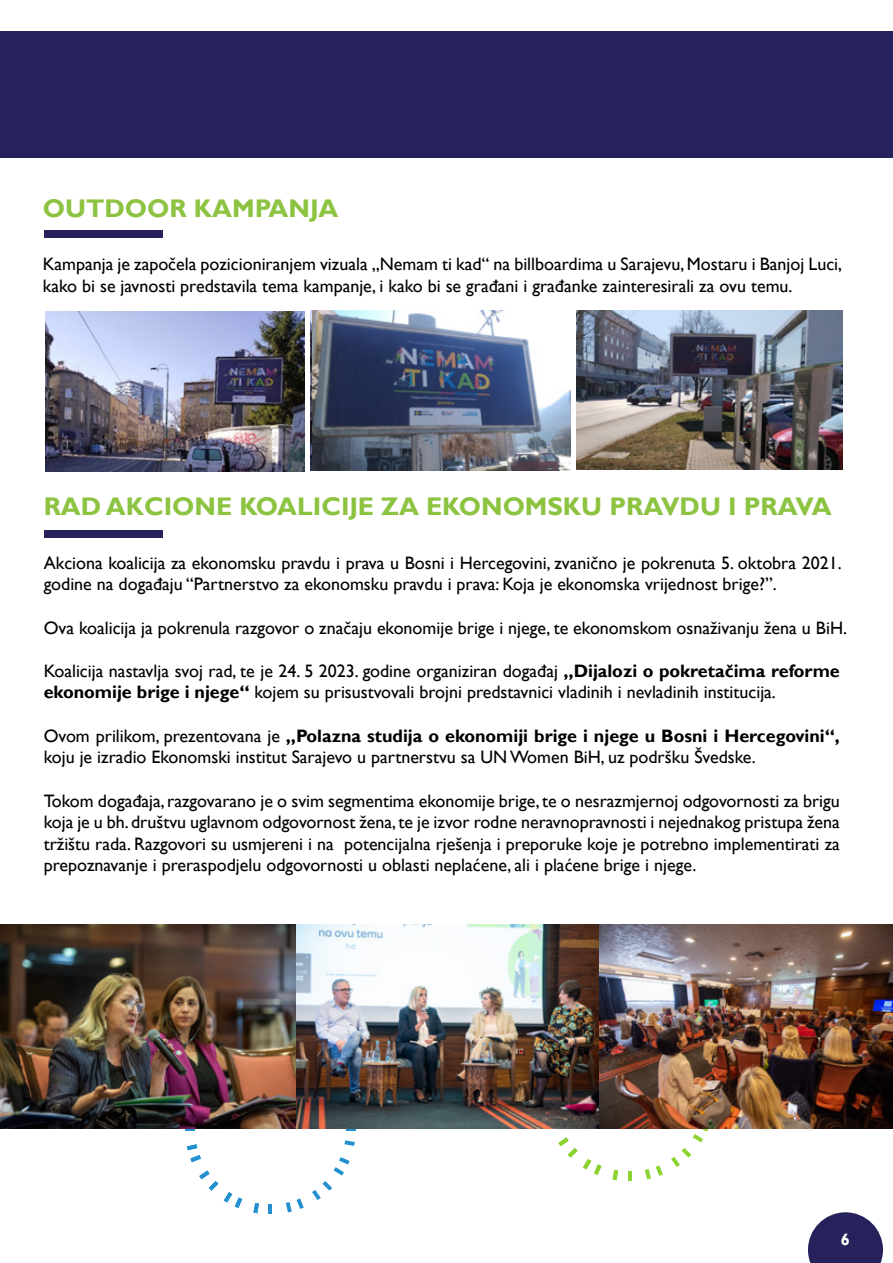
<style>
.page{position:relative;width:893px;height:1263px;background:#fff}
.page>*{position:absolute;margin:0;border:0;box-sizing:border-box;transform-origin:0 0}
.t1{font:700 25.5px "Gill Sans";color:#8cc340}
.t2{font:18px/21.6px "Gill Sans";color:#000}
.t3{font:700 16.5px "Gill Sans";color:#fff}
.s1{font-weight:700}
</style>
<div class="page">
<svg style="left:628px;top:1171px;width:3px;height:10px"></svg>
<svg style="left:645px;top:1165px;width:18px;height:14px"></svg>
<svg style="left:546px;top:1128px;width:14px;height:1px"></svg>
<svg style="left:693px;top:1128px;width:16px;height:14px"></svg>
<svg style="left:583px;top:1159px;width:18px;height:16px"></svg>
<svg style="left:671px;top:1148px;width:20px;height:19px"></svg>
<svg style="left:558px;top:1137px;width:19px;height:20px"></svg>
<svg style="left:613px;top:1170px;width:5px;height:10px"></svg>
<hr style="left:268px;top:1204px;width:4px;height:10px;background:#2391cf">
<svg style="left:185px;top:1128px;width:10px;height:3px"></svg>
<svg style="left:346px;top:1128px;width:10px;height:3px"></svg>
<svg style="left:286px;top:1198px;width:18px;height:14px"></svg>
<svg style="left:187px;top:1144px;width:14px;height:18px"></svg>
<svg style="left:334px;top:1157px;width:16px;height:18px"></svg>
<svg style="left:224px;top:1192px;width:18px;height:16px"></svg>
<svg style="left:312px;top:1181px;width:20px;height:19px"></svg>
<svg style="left:199px;top:1170px;width:19px;height:20px"></svg>
<svg style="left:344px;top:1140px;width:11px;height:6px"></svg>
<svg style="left:253px;top:1203px;width:6px;height:10px"></svg>
<div style="left:0;top:32px;width:893px;height:126px;background:#26235c"></div>
<img style="left:312px;top:311px;width:258px;height:159px">
<img style="left:45px;top:311px;width:260px;height:160px">
<img style="left:598px;top:925px;width:295px;height:203px">
<img style="left:295px;top:925px;width:303px;height:203px">
<img style="left:0;top:925px;width:295px;height:203px">
<svg style="left:808px;top:1212px;width:75px;height:51px"></svg>
<div style="left:45px;top:230px;width:118px;height:7px;background:#26235c"></div>
<div style="left:45px;top:530px;width:118px;height:7px;background:#26235c"></div>
<img style="left:576px;top:311px;width:267px;height:159px">
<h1 class="t1" style="left:43px;top:193px;width:297px">OUTDOOR KAMPANJA</h1>
<p class="t2" style="left:43px;top:254px;width:801px">Kampanja je započela pozicioniranjem vizuala „Nemam ti kad“ na billboardima u Sarajevu, Mostaru i Banjoj Luci, kako bi se javnosti predstavila tema kampanje, i kako bi se građani i građanke zainteresirali za ovu temu.</p>
<h1 class="t1" style="left:44px;top:491px;width:789px">RAD AKCIONE KOALICIJE ZA EKONOMSKU PRAVDU I PRAVA</h1>
<p class="t2" style="left:44px;top:552px;width:799px">Akciona koalicija za ekonomsku pravdu i prava u Bosni i Hercegovini, zvanično je pokrenuta 5. oktobra 2021. godine na događaju “Partnerstvo za ekonomsku pravdu i prava: Koja je ekonomska vrijednost brige?”.</p>
<p class="t2" style="left:44px;top:617px;width:805px">Ova koalicija ja pokrenula razgovor o značaju ekonomije brige i njege, te ekonomskom osnaživanju žena u BiH.</p>
<p class="t2" style="left:44px;top:660px;width:798px">Koalicija nastavlja svoj rad, te je 24. 5 2023. godine organiziran događaj <span class="s1">„Dijalozi o pokretačima reforme ekonomije brige i njege“</span> kojem su prisustvovali brojni predstavnici vladinih i nevladinih institucija.</p>
<p class="t2" style="left:44px;top:725px;width:798px">Ovom prilikom, prezentovana je <span class="s1">„Polazna studija o ekonomiji brige i njege u Bosni i Hercegovini“, </span>koju je izradio Ekonomski institut Sarajevo u partnerstvu sa UN Women BiH, uz podršku Švedske.</p>
<p class="t2" style="left:44px;top:790px;width:798px;text-align:justify">Tokom događaja, razgovarano je o svim segmentima ekonomije brige, te o nesrazmjernoj odgovornosti za brigu koja je u bh. društvu uglavnom odgovornost žena, te je izvor rodne neravnopravnosti i nejednakog pristupa žena tržištu rada. Razgovori su usmjereni i na potencijalna rješenja i preporuke koje je potrebno implementirati za prepoznavanje i preraspodjelu odgovornosti u oblasti neplaćene, ali i plaćene brige i njege.</p>
<p class="t3" style="left:841px;top:1230px;width:11px">6</p>
</div>
